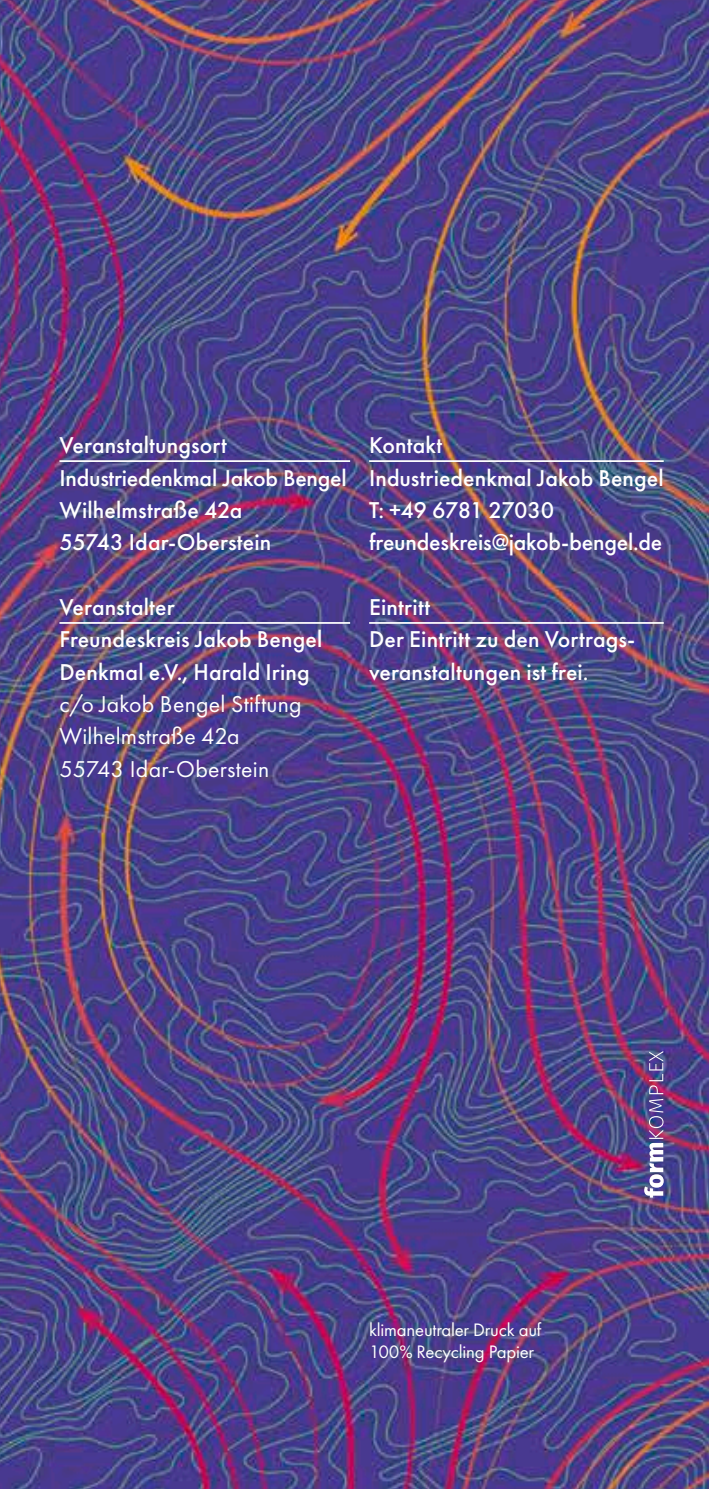
<style>
.page{position:relative;width:709px;height:1489px;background:#fff}
.page>*{position:absolute;margin:0;border:0;box-sizing:border-box;transform-origin:0 0}
.t1{font:500 23.75px/32.2px "Futura PT";letter-spacing:.005em;color:#fff}
.t2{font:23.75px/32.2px "Futura PT";letter-spacing:.01em;color:#fff}
.t3{font:18.75px/22.5px "Futura PT";letter-spacing:-.01em;color:#fff}
</style>
<div class="page">
<img style="left:0;top:0;width:709px;height:1488px">
<hr style="left:59px;top:460px;width:291px;height:2px;background:#fff">
<hr style="left:59px;top:622px;width:291px;height:1px;background:#fff">
<hr style="left:369px;top:460px;width:294px;height:2px;background:#fff">
<hr style="left:369px;top:622px;width:294px;height:1px;background:#fff">
<img style="left:644px;top:1050px;width:19px;height:147px">
<p class="t1" style="left:59px;top:429px;width:289px">Veranstaltungsort<br>Industriedenkmal Jakob Bengel<br>Wilhelmstraße 42a<br>55743 Idar-Oberstein</p>
<p class="t1" style="left:59px;top:591px;width:264px">Veranstalter<br>Freundeskreis Jakob Bengel<br>Denkmal e.V., Harald Iring</p>
<p class="t2" style="left:59px;top:688px;width:244px">c/o Jakob Bengel Stiftung<br>Wilhelmstraße 42a<br>55743 Idar-Oberstein</p>
<p class="t1" style="left:369px;top:429px;width:296px">Kontakt<br>Industriedenkmal Jakob Bengel<br>T: +49 6781 27030 freundeskreis@jakob-bengel.de</p>
<p class="t1" style="left:369px;top:591px;width:265px">Eintritt<br>Der Eintritt zu den Vortrags&shy;veranstaltungen ist frei.</p>
<p class="t3" style="left:369px;top:1318px;width:174px">klimaneutraler Druck auf<br>100% Recycling Papier</p>
</div>
